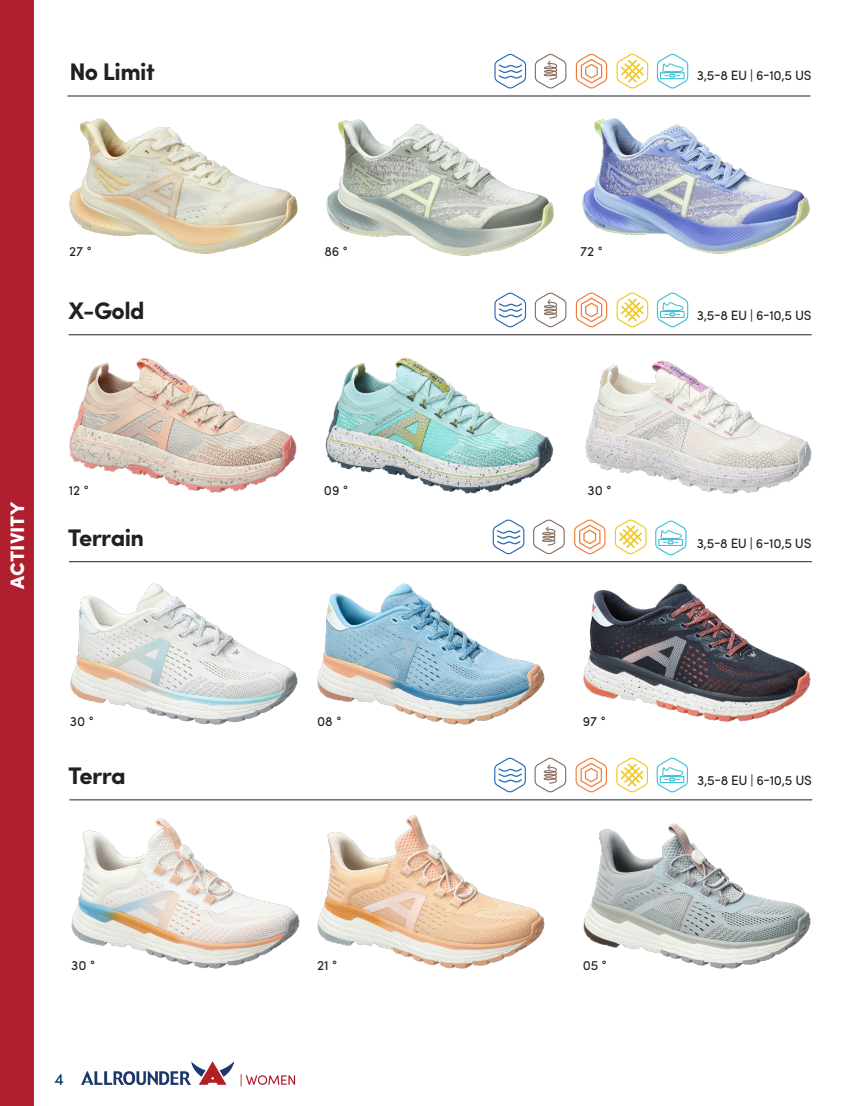
<style>
.page{position:relative;width:851px;height:1106px;background:#fff}
.page>*{position:absolute;margin:0;border:0;box-sizing:border-box;transform-origin:0 0}
.t1{font:700 24px "Sofia Pro";letter-spacing:-.025em;color:#231f20}
.t2{font:900 19.5px "Sofia Pro";color:#fff}
.t3{font:16.5px "Sofia Pro";color:#013770}
.t4{font:13.5px "Sofia Pro";letter-spacing:-.01em;color:#231f20}
</style>
<div class="page">
<img style="left:81px;top:1061px;width:152px;height:23px">
<svg style="left:241px;top:1074px;width:54px;height:12px"></svg>
<div style="left:0;top:0;width:34px;height:1106px;background:#af1f2e"></div>
<hr style="left:67px;top:96px;width:743px;height:1px;background:#231f20">
<hr style="left:69px;top:334px;width:742px;height:1px;background:#231f20">
<img style="left:69px;top:118px;width:229px;height:136px">
<img style="left:69px;top:357px;width:228px;height:136px">
<img style="left:585px;top:360px;width:227px;height:134px">
<img style="left:326px;top:119px;width:228px;height:137px">
<img style="left:325px;top:357px;width:229px;height:137px">
<img style="left:582px;top:118px;width:228px;height:136px">
<hr style="left:69px;top:561px;width:742px;height:1px;background:#231f20">
<hr style="left:69px;top:799px;width:743px;height:1px;background:#231f20">
<img style="left:70px;top:583px;width:228px;height:142px">
<img style="left:71px;top:818px;width:229px;height:151px">
<img style="left:583px;top:823px;width:228px;height:146px">
<img style="left:317px;top:814px;width:228px;height:155px">
<img style="left:317px;top:583px;width:228px;height:142px">
<img style="left:583px;top:583px;width:228px;height:139px">
<svg style="left:616px;top:53px;width:32px;height:36px"></svg>
<svg style="left:616px;top:292px;width:32px;height:36px"></svg>
<svg style="left:494px;top:53px;width:32px;height:36px"></svg>
<svg style="left:494px;top:292px;width:32px;height:36px"></svg>
<svg style="left:656px;top:53px;width:32px;height:36px"></svg>
<svg style="left:656px;top:292px;width:32px;height:36px"></svg>
<svg style="left:575px;top:53px;width:32px;height:36px"></svg>
<svg style="left:575px;top:292px;width:32px;height:36px"></svg>
<svg style="left:534px;top:54px;width:33px;height:35px"></svg>
<svg style="left:534px;top:292px;width:33px;height:36px"></svg>
<svg style="left:614px;top:519px;width:33px;height:36px"></svg>
<svg style="left:616px;top:757px;width:32px;height:36px"></svg>
<svg style="left:492px;top:519px;width:33px;height:36px"></svg>
<svg style="left:494px;top:757px;width:32px;height:36px"></svg>
<svg style="left:655px;top:520px;width:32px;height:36px"></svg>
<svg style="left:656px;top:757px;width:32px;height:36px"></svg>
<svg style="left:574px;top:519px;width:32px;height:36px"></svg>
<svg style="left:575px;top:757px;width:32px;height:36px"></svg>
<svg style="left:533px;top:519px;width:32px;height:36px"></svg>
<svg style="left:534px;top:757px;width:32px;height:36px"></svg>
<h1 class="t1" style="left:69px;top:53px;width:87px">No Limit</h1>
<p class="t4" style="left:69px;top:242px;width:24px">27 °</p>
<h1 class="t1" style="left:68px;top:292px;width:78px">X-Gold</h1>
<p class="t4" style="left:324px;top:242px;width:25px">86 °</p>
<p class="t4" style="left:580px;top:242px;width:24px">72 °</p>
<h2 class="t2" style="left:2px;top:588px;width:88px;rotate:-90deg">ACTIVITY</h2>
<p class="t4" style="left:69px;top:480px;width:22px">12 °</p>
<p class="t4" style="left:587px;top:480px;width:25px">30 °</p>
<p class="t4" style="left:324px;top:480px;width:26px">09 °</p>
<h1 class="t1" style="left:68px;top:519px;width:78px">Terrain</h1>
<p class="t4" style="left:70px;top:711px;width:25px">30 °</p>
<h1 class="t1" style="left:68px;top:757px;width:59px">Terra</h1>
<p class="t4" style="left:317px;top:711px;width:26px">08 °</p>
<p class="t4" style="left:582px;top:711px;width:25px">97 °</p>
<p class="t4" style="left:71px;top:955px;width:25px">30 °</p>
<p class="t4" style="left:317px;top:955px;width:22px">21 °</p>
<p class="t4" style="left:582px;top:955px;width:26px">05 °</p>
<p class="t3" style="left:54px;top:1066px;width:11px">4</p>
<p class="t4" style="left:696px;top:65px;width:116px">3,5-8 EU | 6-10,5 US</p>
<p class="t4" style="left:696px;top:305px;width:116px">3,5-8 EU | 6-10,5 US</p>
<p class="t4" style="left:696px;top:533px;width:116px">3,5-8 EU | 6-10,5 US</p>
<p class="t4" style="left:697px;top:770px;width:116px">3,5-8 EU | 6-10,5 US</p>
</div>
